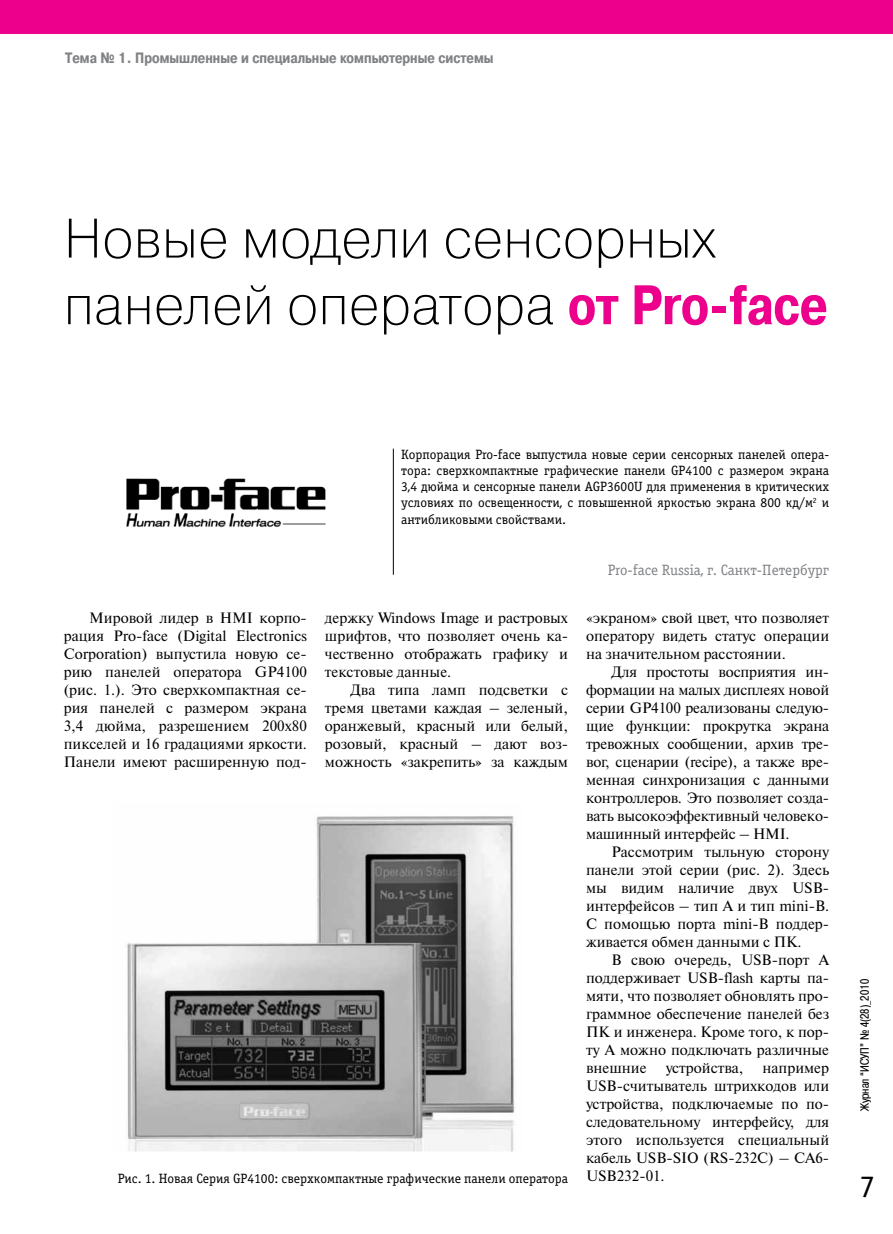
<style>
.page{position:relative;width:893px;height:1234px;background:#fff}
.page>*{position:absolute;margin:0;border:0;box-sizing:border-box;transform-origin:0 0}
.t1{font:55.5px/66.6px "Pragmatica Light C";color:#000}
.t2{font:31.5px "Officina Serif C";color:#000}
.t3{font:15px/18px "Newton C";color:#000;text-align:justify}
.t4{font:700 15px "Pragmatica Cond C";color:#808285}
.t5{font:15px "Officina Serif C";color:#808285}
.t6{font:13.5px/16.2px "Officina Serif C";color:#000;text-align:justify}
.t7{font:12px "Pragmatica Cond C";color:#000}
.s1{font-family:"Pragmatica Cond C";font-weight:700;color:#ec008c}
</style>
<div class="page">
<div style="left:0;top:0;width:893px;height:34px;background:#ec008c"></div>
<hr style="left:393px;top:448px;width:1px;height:126px;background:#000">
<img style="left:127px;top:816px;width:388px;height:334px">
<img style="left:126px;top:478px;width:200px;height:50px">
<p class="t4" style="left:65px;top:50px;width:430px">Тема № 1. Промышленные и специальные компьютерные системы</p>
<h1 class="t1" style="left:64px;top:205px;width:765px">Новые модели сенсорных панелей оператора <span class="s1">от Pro-face</span></h1>
<p class="t6" style="left:401px;top:446px;width:430px">Корпорация Pro-face выпустила новые серии сенсорных панелей опера&shy;тора: сверхкомпактные графические панели GP4100 с размером экрана 3,4 дюйма и сенсорные панели АGP3600U для применения в критических условиях по освещенности, с повышенной яркостью экрана 800 кд/м<sup>2</sup> и антибликовыми свойствами.</p>
<p class="t5" style="left:608px;top:561px;width:223px">Pro-face Russia, г. Санкт-Петербург</p>
<p class="t3" style="left:64px;top:608px;width:245px;text-indent:26px">Мировой лидер в HMI корпо&shy;рация Pro-face (Digital Electronics Corporation) выпустила новую се&shy;рию панелей оператора GP4100 (рис. 1.). Это сверхкомпактная се&shy;рия панелей с размером экрана 3,4 дюйма, разрешением 200х80 пикселей и 16 градациями яркости.<br>Панели имеют расширенную под-</p>
<p class="t3" style="left:325px;top:608px;width:245px">держку Windows Image и растровых шрифтов, что позволяет очень ка&shy;чественно отображать графику и текстовые данные.</p>
<p class="t3" style="left:325px;top:680px;width:245px;text-indent:26px">Два типа ламп подсветки с тремя цветами каждая – зеленый, оранжевый, красный или белый, розовый, красный – дают воз&shy;можность «закрепить» за каждым</p>
<p class="t6" style="left:118px;top:1170px;width:452px">Рис. 1. Новая Серия GP4100: сверхкомпактные графические панели оператора</p>
<p class="t3" style="left:586px;top:608px;width:245px">«экраном» свой цвет, что позволяет оператору видеть статус операции на значительном расстоянии.</p>
<p class="t3" style="left:586px;top:662px;width:245px;text-indent:26px">Для простоты восприятия ин&shy;формации на малых дисплеях новой серии GP4100 реализованы следую&shy;щие функции: прокрутка экрана тревожных сообщении, архив тре&shy;вог, сценарии (recipe), а также вре&shy;менная синхронизация с данными контроллеров. Это позволяет созда&shy;вать высокоэффективный человеко&shy;машинный интерфейс – HMI.</p>
<p class="t3" style="left:586px;top:842px;width:245px;text-indent:26px">Рассмотрим тыльную сторону панели этой серии (рис. 2). Здесь мы видим наличие двух USB&shy;интерфейсов – тип A и тип mini-B.<br>С помощью порта mini-B поддер&shy;живается обмен данными с ПК.</p>
<p class="t3" style="left:586px;top:950px;width:245px;text-indent:26px">В свою очередь, USB-порт А поддерживает USB-flash карты па&shy;мяти, что позволяет обновлять про&shy;граммное обеспечение панелей без ПК и инженера. Кроме того, к пор&shy;ту А можно подключать различные внешние</p>
<p class="t3" style="left:666px;top:1058px;width:79px">устройства,</p>
<p class="t3" style="left:586px;top:1058px;width:245px;text-indent:176px">например USB-считыватель штрихкодов или устройства, подключаемые по по&shy;следовательному интерфейсу, для этого используется специальный кабель USB-SIO (RS‑232C) – CA6- USB232-01.</p>
<p class="t7" style="left:858px;top:1110px;width:133px;rotate:-90deg">Журнал “ИСУП” № 4(28)_2010</p>
<h2 class="t2" style="left:860px;top:1168px;width:17px">7</h2>
</div>
